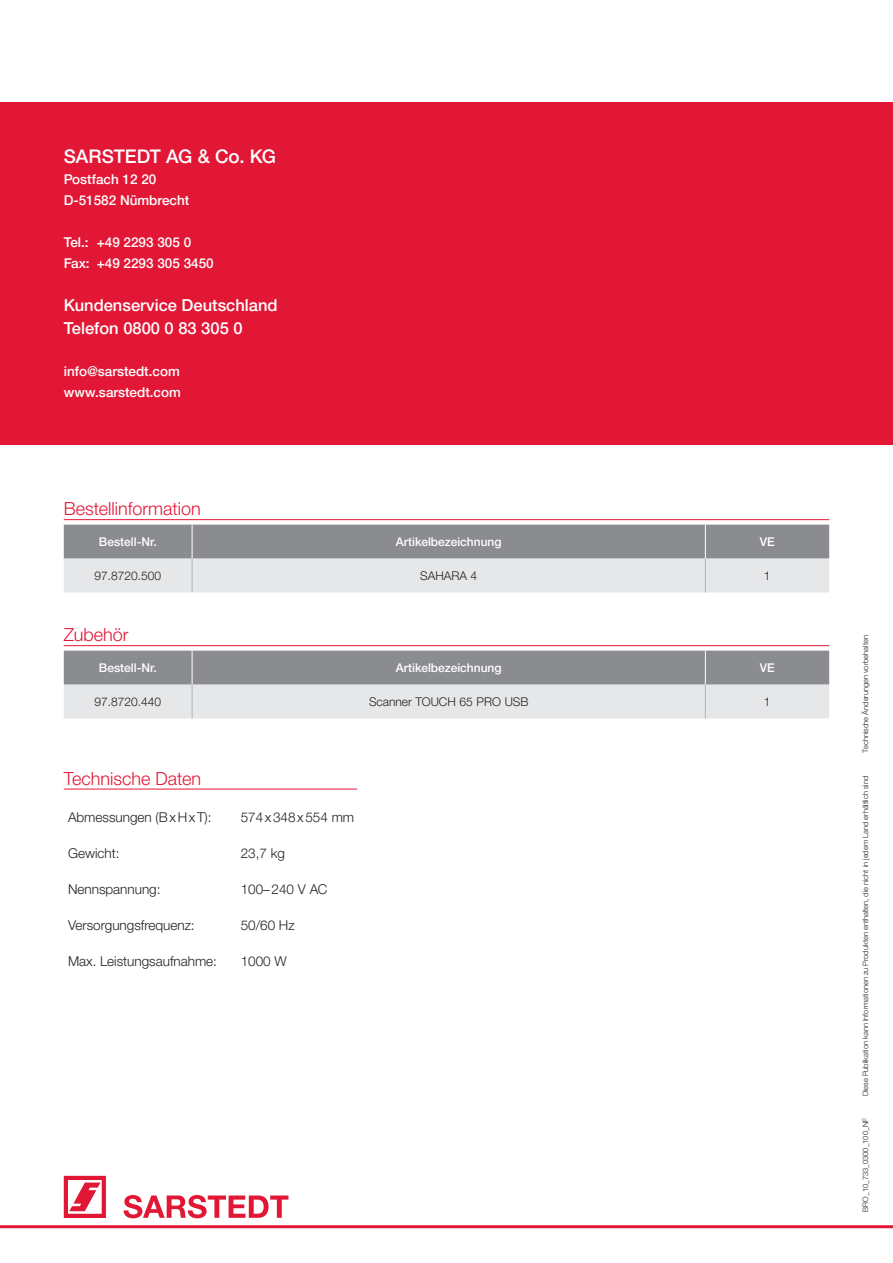
<style>
.page{position:relative;width:893px;height:1263px;background:#fff}
.page>*{position:absolute;margin:0;border:0;box-sizing:border-box;transform-origin:0 0}
.t1{font:500 18.75px "Helvetica Neue LTW1 G";color:#fff}
.t2{font:300 18px "Helvetica Neue LTW1 G";color:#e21736}
.t3{font:500 16.5px/22.5px "Helvetica Neue LTW1 G";color:#fff}
.t4{font:300 13.5px "Helvetica Neue LTW1 G";color:#231f20}
.t5{font:500 13.5px/21px "Helvetica Neue LTW1 G";color:#fff}
.t6{font:500 12px "Helvetica Neue LTW1 G";color:#fff}
.t7{font:300 12px "Helvetica Neue LTW1 G";color:#231f20}
.t8{font:300 7.5px "Helvetica Neue LTW1 G";color:#231f20}
</style>
<div class="page">
<div style="left:0;top:102px;width:893px;height:342px;background:#e21736"></div>
<hr style="left:0;top:1225px;width:893px;height:3px;background:#e21736">
<svg style="left:64px;top:1176px;width:42px;height:42px"></svg>
<svg style="left:124px;top:1195px;width:164px;height:23px"></svg>
<svg style="left:64px;top:525px;width:765px;height:67px;background:#b8b9bc"></svg>
<hr style="left:192px;top:525px;width:1px;height:34px;background:#fff">
<hr style="left:705px;top:525px;width:1px;height:34px;background:#fff">
<hr style="left:192px;top:559px;width:1px;height:33px;background:#b2b3b7">
<hr style="left:705px;top:559px;width:1px;height:33px;background:#b2b3b7">
<svg style="left:64px;top:651px;width:765px;height:67px;background:#b8b9bc"></svg>
<hr style="left:192px;top:651px;width:1px;height:34px;background:#fff">
<hr style="left:705px;top:651px;width:1px;height:34px;background:#fff">
<hr style="left:192px;top:685px;width:1px;height:33px;background:#b2b3b7">
<hr style="left:705px;top:685px;width:1px;height:33px;background:#b2b3b7">
<hr style="left:64px;top:519px;width:765px;height:1px;background:#e21736">
<hr style="left:64px;top:645px;width:765px;height:1px;background:#e21736">
<hr style="left:64px;top:789px;width:293px;height:1px;background:#e21736">
<h1 class="t1" style="left:64px;top:145px;width:214px">SARSTEDT AG &amp; Co. KG</h1>
<h3 class="t5" style="left:64px;top:169px;width:127px">Postfach 12 20<br>D-51582 Nümbrecht</h3>
<h3 class="t5" style="left:64px;top:232px;width:151px">Tel.: +49 2293 305 0<br>Fax: +49 2293 305 3450</h3>
<h3 class="t3" style="left:64px;top:294px;width:215px">Kundenservice Deutschland<br>Telefon 0800 0 83 305 0</h3>
<h3 class="t5" style="left:64px;top:361px;width:119px">info@sarstedt.com www.sarstedt.com</h3>
<h2 class="t2" style="left:64px;top:498px;width:139px">Bestellinformation</h2>
<h3 class="t6" style="left:99px;top:534px;width:59px">Bestell-Nr.</h3>
<h3 class="t6" style="left:396px;top:534px;width:107px">Artikelbezeichnung</h3>
<h3 class="t6" style="left:760px;top:534px;width:16px">VE</h3>
<h3 class="t7" style="left:95px;top:568px;width:68px">97.8720.500</h3>
<h3 class="t7" style="left:420px;top:568px;width:59px">SAHARA 4</h3>
<h3 class="t7" style="left:764px;top:568px;width:8px">1</h3>
<h2 class="t2" style="left:64px;top:624px;width:66px">Zubehör</h2>
<h3 class="t6" style="left:99px;top:660px;width:59px">Bestell-Nr.</h3>
<h3 class="t6" style="left:396px;top:660px;width:107px">Artikelbezeichnung</h3>
<h3 class="t6" style="left:760px;top:660px;width:16px">VE</h3>
<h3 class="t7" style="left:95px;top:694px;width:68px">97.8720.440</h3>
<h3 class="t7" style="left:369px;top:694px;width:161px">Scanner TOUCH 65 PRO USB</h3>
<h3 class="t7" style="left:764px;top:694px;width:8px">1</h3>
<h2 class="t2" style="left:64px;top:767px;width:139px">Technische Daten</h2>
<h3 class="t4" style="left:68px;top:809px;width:145px">Abmessungen (BxHxT):</h3>
<h3 class="t4" style="left:241px;top:809px;width:115px">574x348x554 mm</h3>
<h3 class="t4" style="left:68px;top:845px;width:53px">Gewicht:</h3>
<h3 class="t4" style="left:241px;top:845px;width:46px">23,7 kg</h3>
<h3 class="t4" style="left:68px;top:881px;width:94px">Nennspannung:</h3>
<h3 class="t4" style="left:241px;top:881px;width:88px">100–240 V AC</h3>
<h3 class="t4" style="left:68px;top:917px;width:128px">Versorgungsfrequenz:</h3>
<h3 class="t4" style="left:241px;top:917px;width:56px">50/60 Hz</h3>
<h3 class="t4" style="left:68px;top:953px;width:151px">Max. Leistungsaufnahme:</h3>
<h3 class="t4" style="left:241px;top:953px;width:48px">1000 W</h3>
<p class="t8" style="left:861px;top:753px;width:119px;rotate:-90deg">Technische Änderungen vorbehalten</p>
<p class="t8" style="left:861px;top:1096px;width:322px;rotate:-90deg">Diese Publikation kann Informationen zu Produkten enthalten, die nicht in jedem Land erhältlich sind</p>
<p class="t8" style="left:861px;top:1212px;width:95px;rotate:-90deg">BRO_10_733_0300_100_NF</p>
</div>
